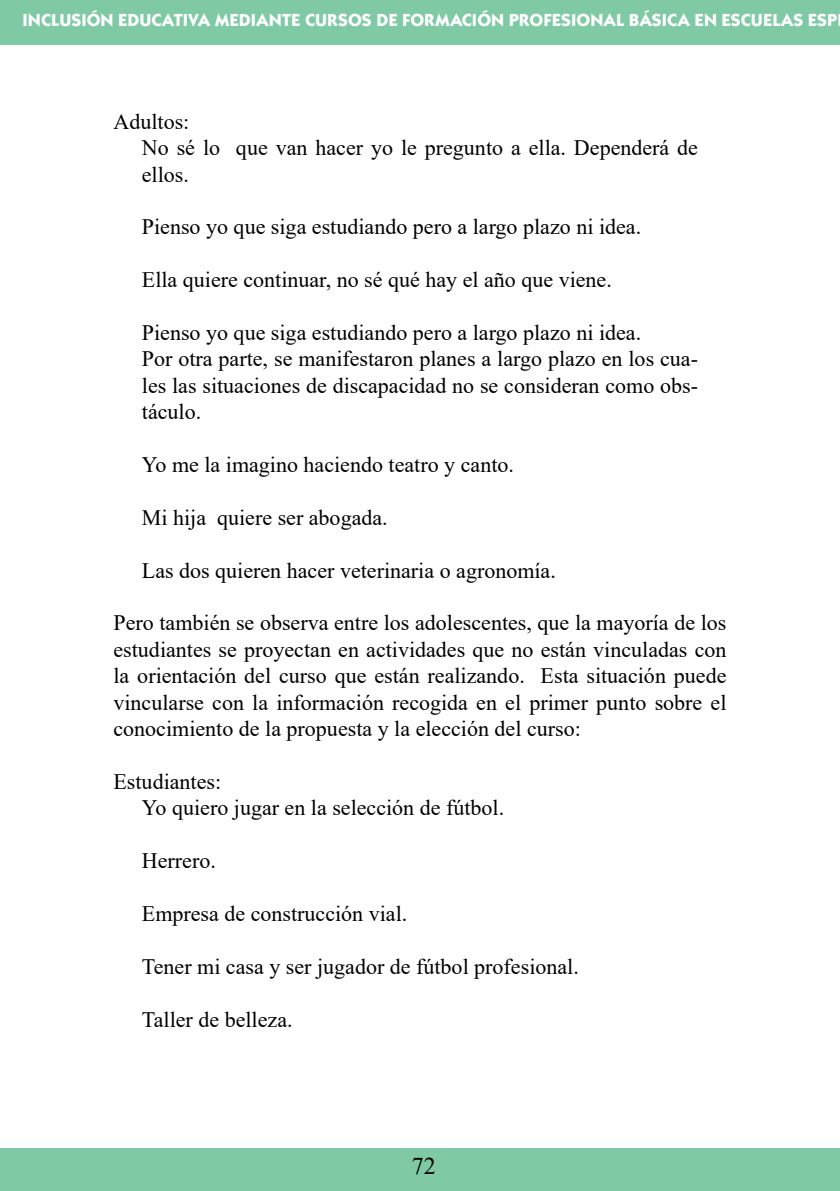
<style>
.page{position:relative;width:840px;height:1191px;background:#fff}
.page>*{position:absolute;margin:0;border:0;box-sizing:border-box;transform-origin:0 0}
.t1{font:24px "Times New Roman";color:#000}
.t2{font:22px/26.4px "Times New Roman";color:#000}
.t3{font:700 18px "Kabel Itc TEE";color:#fff}
</style>
<div class="page">
<div style="left:0;top:0;width:839px;height:45px;background:#7fcaa4"></div>
<div style="left:0;top:1148px;width:839px;height:43px;background:#7fcaa4"></div>
<p class="t3" style="left:23px;top:10px;width:815px">INCLUSIÓN EDUCATIVA MEDIANTE CURSOS DE FORMACIÓN PROFESIONAL BÁSICA EN ESCUELAS ESP</p>
<p class="t2" style="left:142px;top:107px;width:557px;text-indent:-28px">Adultos:<br>No sé lo que van hacer yo le pregunto a ella. Dependerá de ellos.</p>
<p class="t2" style="left:142px;top:213px;width:500px">Pienso yo que siga estudiando pero a largo plazo ni idea.</p>
<p class="t2" style="left:142px;top:266px;width:471px">Ella quiere continuar, no sé qué hay el año que viene.</p>
<p class="t2" style="left:142px;top:319px;width:557px">Pienso yo que siga estudiando pero a largo plazo ni idea.<br>Por otra parte, se manifestaron planes a largo plazo en los cua&shy;les las situaciones de discapacidad no se consideran como obs&shy;táculo.</p>
<p class="t2" style="left:142px;top:451px;width:373px">Yo me la imagino haciendo teatro y canto.</p>
<p class="t2" style="left:142px;top:503px;width:247px">Mi hija quiere ser abogada.</p>
<p class="t2" style="left:142px;top:556px;width:415px">Las dos quieren hacer veterinaria o agronomía.</p>
<p class="t2" style="left:113px;top:609px;width:614px;text-align:justify">Pero también se observa entre los adolescentes, que la mayoría de los estudiantes se proyectan en actividades que no están vinculadas con la orientación del curso que están realizando. Esta situación puede vincularse con la información recogida en el primer punto sobre el conocimiento de la propuesta y la elección del curso:</p>
<p class="t2" style="left:142px;top:767px;width:363px;text-indent:-28px">Estudiantes:<br>Yo quiero jugar en la selección de fútbol.</p>
<p class="t2" style="left:142px;top:847px;width:75px">Herrero.</p>
<p class="t2" style="left:142px;top:899px;width:267px">Empresa de construcción vial.</p>
<p class="t2" style="left:142px;top:952px;width:438px">Tener mi casa y ser jugador de fútbol profesional.</p>
<p class="t2" style="left:142px;top:1005px;width:152px">Taller de belleza.</p>
<p class="t1" style="left:411px;top:1149px;width:25px">72</p>
</div>
